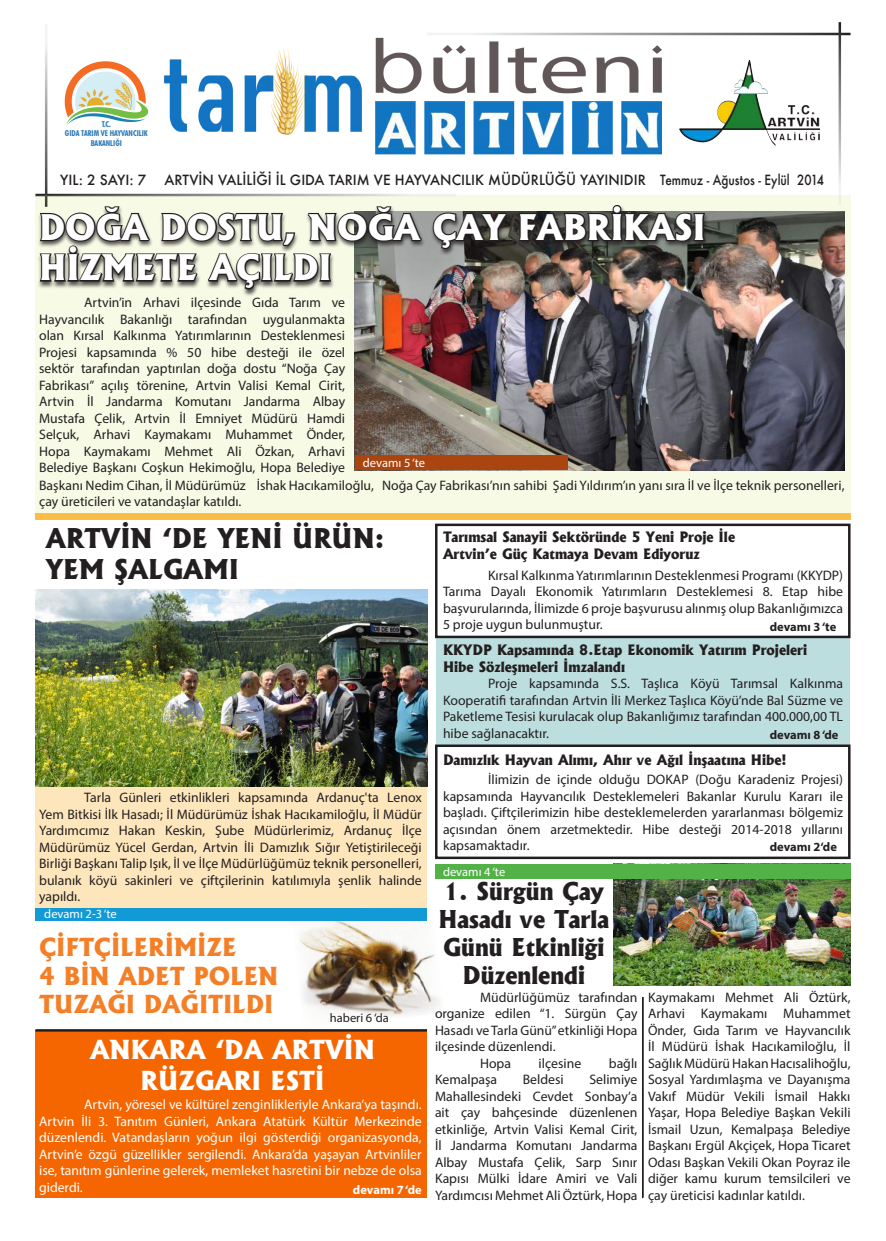
<style>
.page{position:relative;width:886px;height:1241px;background:#fff}
.page>*{position:absolute;margin:0;border:0;box-sizing:border-box;transform-origin:0 0}
.t1{font:800 33.75px/40.5px "Albertus";color:#fff}
.t2{font:800 26px/31.2px "Albertus";color:#231f20}
.t3{font:800 25px/30.1px "Albertus";color:#fff;text-align:center}
.t4{font:800 23.75px/28.5px "Albertus";color:#f47f26}
.t5{font:800 23.5px/28.1px "Albertus";color:#231f20;text-align:center}
.t6{font:13.75px/16.5px "Myriad Pro";color:#231f20;text-align:justify}
.t7{font:13.75px/16.5px "Myriad Pro";color:#fff;text-align:justify}
.t8{font:800 13.75px/16.5px "Albertus";color:#231f20}
.t9{font:500 13.75px "Futura";color:#231f20}
.t10{font:12.5px "Myriad Pro";color:#fff}
.t11{font:700 12.5px "Myriad Pro";color:#231f20}
.t12{font:12.5px "Myriad Pro";color:#231f20}
.t13{font:700 12.5px "Myriad Pro";color:#fff}
.t14{font:700 condensed 8.12px/9.6px "Futura BT";color:#2a78b6;text-align:center}
</style>
<div class="page">
<img style="left:680px;top:61px;width:139px;height:84px">
<img style="left:164px;top:32px;width:505px;height:123px">
<svg style="left:65px;top:61px;width:83px;height:64px"></svg>
<hr style="left:427px;top:33px;width:423px;height:2px;background:#fff">
<img style="left:291px;top:920px;width:148px;height:96px">
<div style="left:35px;top:195px;width:815px;height:324px;background:#f7fae5"></div>
<div style="left:35px;top:589px;width:392px;height:323px;background:#fee6bc"></div>
<img style="left:613px;top:878px;width:237px;height:107px">
<div style="left:435px;top:863px;width:415px;height:15px;background:#52b147"></div>
<img style="left:355px;top:212px;width:489px;height:258px">
<div style="left:37px;top:205px;width:673px;height:92px;background:#231f20;opacity:.75"></div>
<svg style="left:38px;top:203px;width:669px;height:88px"></svg>
<div style="left:355px;top:455px;width:213px;height:15px;background:#aa450f"></div>
<img style="left:36px;top:589px;width:391px;height:197px">
<div style="left:35px;top:908px;width:392px;height:12px;background:#129ad7"></div>
<div style="left:35px;top:513px;width:815px;height:6px;background:#fcbd47"></div>
<svg style="left:642px;top:996px;width:2px;height:202px"></svg>
<div style="left:436px;top:621px;width:413px;height:143px;background:#bddede"></div>
<div style="left:436px;top:525px;width:413px;height:112px;background:#fff"></div>
<div style="left:435px;top:523px;width:415px;height:115px;border:2px solid #231f20"></div>
<div style="left:436px;top:745px;width:413px;height:112px;background:#fff"></div>
<div style="left:435px;top:744px;width:415px;height:115px;border:2px solid #231f20"></div>
<div style="left:35px;top:1030px;width:392px;height:167px;background:#f56600"></div>
<hr style="left:35px;top:1028px;width:392px;height:3px;background:#231f20">
<p class="t14" style="left:65px;top:119px;width:84px">T.C.<br>GIDA TARIM VE HAYVANCILIK<br>BAKANLIĞI</p>
<p class="t9" style="left:60px;top:171px;width:88px">YIL: 2 SAYI: 7</p>
<p class="t9" style="left:164px;top:171px;width:661px">ARTVİN VALİLİĞİ İL GIDA TARIM VE HAYVANCILIK MÜDÜRLÜĞÜ YAYINIDIR Temmuz - Ağustos - Eylül 2014</p>
<h1 class="t1" style="left:39px;top:207px;width:668px">DOĞA DOSTU, NOĞA ÇAY FABRİKASI<br>HİZMETE AÇILDI</h1>
<p class="t6" style="left:39px;top:294px;width:307px;text-indent:45px">Artvin’in Arhavi ilçesinde Gıda Tarım ve Hayvancılık Bakanlığı tarafından uygulanmakta olan Kırsal Kalkınma Yatırımlarının Desteklenmesi Projesi kapsamında % 50 hibe desteği ile özel sektör tarafından yaptırılan doğa dostu “Noğa Çay Fabrikası” açılış törenine, Artvin Valisi Kemal Cirit, Artvin İl Jandarma Komutanı Jandarma Albay Mustafa Çelik, Artvin İl Emniyet Müdürü Hamdi Selçuk, Arhavi Kaymakamı Muhammet Önder, Hopa Kaymakamı Mehmet Ali Özkan, Arhavi Belediye Başkanı Coşkun Hekimoğlu, Hopa Belediye</p>
<p class="t10" style="left:363px;top:455px;width:64px">devamı 5 ‘te</p>
<p class="t6" style="left:39px;top:476px;width:807px">Başkanı Nedim Cihan, İl Müdürümüz İshak Hacıkamiloğlu, Noğa Çay Fabrikası’nın sahibi Şadi Yıldırım’ın yanı sıra İl ve İlçe teknik personelleri, çay üreticileri ve vatandaşlar katıldı.</p>
<h2 class="t2" style="left:46px;top:523px;width:340px">ARTVİN ‘DE YENİ ÜRÜN:<br>YEM ŞALGAMI</h2>
<p class="t6" style="left:39px;top:789px;width:384px;text-indent:45px">Tarla Günleri etkinlikleri kapsamında Ardanuç'ta Lenox Yem Bitkisi İlk Hasadı; İl Müdürümüz İshak Hacıkamiloğlu, İl Müdür Yardımcımız Hakan Keskin, Şube Müdürlerimiz, Ardanuç İlçe Müdürümüz Yücel Gerdan, Artvin İli Damızlık Sığır Yetiştirileceği Birliği Başkanı Talip Işık, İl ve İlçe Müdürlüğümüz teknik personelleri, bulanık köyü sakinleri ve çiftçilerinin katılımıyla şenlik halinde yapıldı.</p>
<h3 class="t4" style="left:39px;top:932px;width:241px">ÇİFTÇİLERİMİZE<br>4 BİN ADET POLEN<br>TUZAĞI DAĞITILDI</h3>
<p class="t12" style="left:330px;top:1010px;width:60px">haberi 6 ‘da</p>
<h3 class="t3" style="left:90px;top:1034px;width:286px">ANKARA ‘DA ARTVİN<br>RÜZGARI ESTİ</h3>
<p class="t7" style="left:39px;top:1095px;width:384px;text-indent:45px">Artvin, yöresel ve kültürel zenginlikleriyle Ankara’ya taşındı.<br>Artvin İli 3. Tanıtım Günleri, Ankara Atatürk Kültür Merkezinde düzenlendi. Vatandaşların yoğun ilgi gösterdiği organizasyonda, Artvin’e özgü güzellikler sergilendi. Ankara’da yaşayan Artvinliler ise, tanıtım günlerine gelerek, memleket hasretini bir nebze de olsa giderdi.</p>
<p class="t10" style="left:44px;top:906px;width:74px">devamı 2-3 ‘te</p>
<p class="t13" style="left:353px;top:1181px;width:70px">devamı 7 ‘de</p>
<p class="t8" style="left:443px;top:529px;width:294px">Tarımsal Sanayii Sektöründe 5 Yeni Proje İle<br>Artvin’e Güç Katmaya Devam Ediyoruz</p>
<p class="t6" style="left:443px;top:566px;width:402px;text-indent:45px">Kırsal Kalkınma Yatırımlarının Desteklenmesi Programı (KKYDP)<br>Tarıma Dayalı Ekonomik Yatırımların Desteklemesi 8. Etap hibe başvurularında, İlimizde 6 proje başvurusu alınmış olup Bakanlığımızca 5 proje uygun bulunmuştur.</p>
<p class="t11" style="left:770px;top:618px;width:68px">devamı 3 ‘te</p>
<p class="t8" style="left:443px;top:641px;width:366px">KKYDP Kapsamında 8.Etap Ekonomik Yatırım Projeleri<br>Hibe Sözleşmeleri İmzalandı</p>
<p class="t6" style="left:443px;top:675px;width:402px;text-indent:45px">Proje kapsamında S.S. Taşlıca Köyü Tarımsal Kalkınma Kooperatifi tarafından Artvin İli Merkez Taşlıca Köyü’nde Bal Süzme ve Paketleme Tesisi kurulacak olup Bakanlığımız tarafından 400.000,00 TL hibe sağlanacaktır.</p>
<p class="t11" style="left:770px;top:726px;width:70px">devamı 8 ‘de</p>
<p class="t6" style="left:443px;top:771px;width:402px;text-indent:45px">İlimizin de içinde olduğu DOKAP (Doğu Karadeniz Projesi) kapsamında Hayvancılık Desteklemeleri Bakanlar Kurulu Kararı ile başladı. Çiftçilerimizin hibe desteklemelerden yararlanması bölgemiz açısından önem arzetmektedir. Hibe desteği 2014-2018 yıllarını kapsamaktadır.</p>
<p class="t8" style="left:443px;top:751px;width:345px">Damızlık Hayvan Alımı, Ahır ve Ağıl İnşaatına Hibe!</p>
<p class="t11" style="left:770px;top:838px;width:69px">devamı 2‘de</p>
<p class="t10" style="left:443px;top:863px;width:64px">devamı 4 ‘te</p>
<h3 class="t5" style="left:438px;top:876px;width:172px">1. Sürgün Çay<br>Hasadı ve Tarla<br>Günü Etkinliği<br>Düzenlendi</h3>
<p class="t6" style="left:480px;top:988px;width:159px">Müdürlüğümüz tarafından</p>
<p class="t6" style="left:435px;top:1004px;width:204px">organize edilen “1. Sürgün Çay</p>
<p class="t6" style="left:435px;top:1021px;width:204px">Hasadı ve Tarla Günü” etkinliği Hopa</p>
<p class="t6" style="left:435px;top:1037px;width:122px">ilçesinde düzenlendi.</p>
<p class="t6" style="left:480px;top:1054px;width:32px">Hopa</p>
<p class="t6" style="left:539px;top:1054px;width:44px">ilçesine</p>
<p class="t6" style="left:609px;top:1054px;width:30px">bağlı</p>
<p class="t6" style="left:435px;top:1070px;width:64px">Kemalpaşa</p>
<p class="t6" style="left:523px;top:1070px;width:42px">Beldesi</p>
<p class="t6" style="left:435px;top:1070px;width:204px;text-indent:154px">Selimiye Mahallesindeki Cevdet Sonbay’a ait çay bahçesinde düzenlenen etkinliğe, Artvin Valisi Kemal Cirit, İl Jandarma Komutanı Jandarma Albay Mustafa Çelik, Sarp Sınır Kapısı Mülki İdare Amiri ve Vali Yardımcısı Mehmet Ali Öztürk, Hopa</p>
<p class="t6" style="left:648px;top:988px;width:204px">Kaymakamı Mehmet Ali Öztürk, Arhavi Kaymakamı Muhammet Önder, Gıda Tarım ve Hayvancılık İl Müdürü İshak Hacıkamiloğlu, İl Sağlık Müdürü Hakan Hacısalihoğlu, Sosyal Yardımlaşma ve Dayanışma Vakıf Müdür Vekili İsmail Hakkı Yaşar, Hopa Belediye Başkan Vekili İsmail Uzun, Kemalpaşa Belediye Başkanı Ergül Akçiçek, Hopa Ticaret Odası Başkan Vekili Okan Poyraz ile diğer kamu kurum temsilcileri ve çay üreticisi kadınlar katıldı.</p>
</div>
